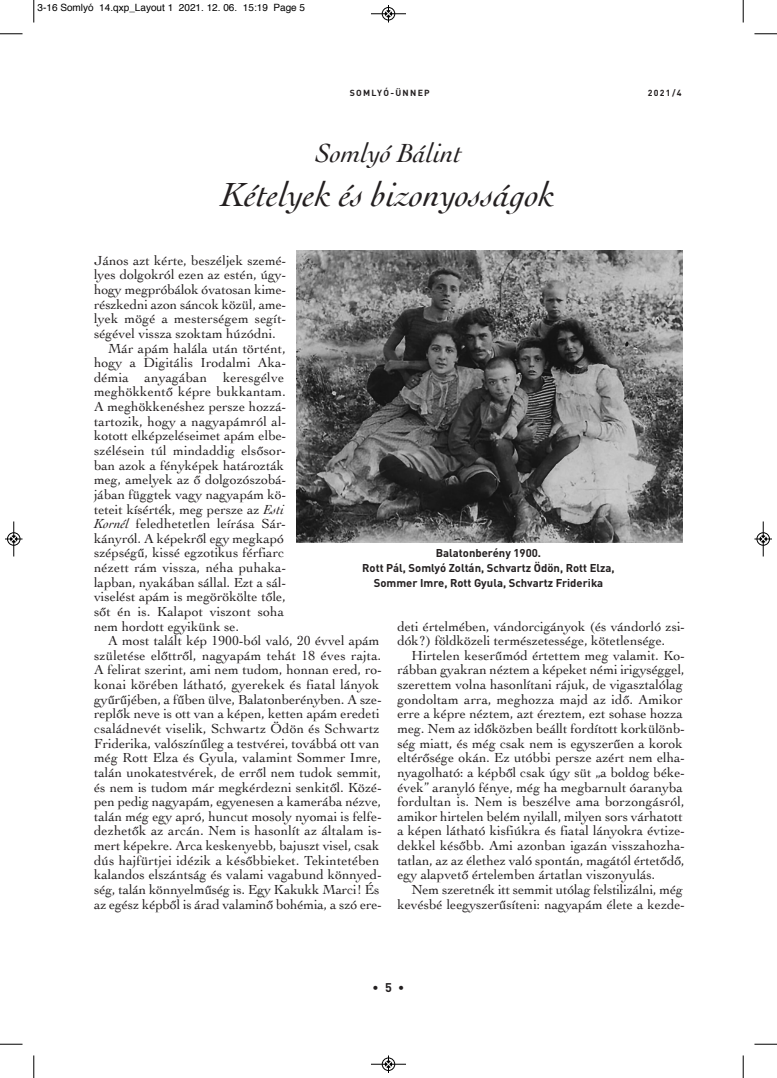
<style>
.page{position:relative;width:777px;height:1078px;background:#fff}
.page>*{position:absolute;margin:0;border:0;box-sizing:border-box;transform-origin:0 0}
.t1{font:italic 35px "Cochin";color:#231f20}
.t2{font:italic 27.5px "Cochin";color:#231f20}
.t3{font:13.75px/14.6px "Cochin";color:#231f20}
.t4{font:700 12.5px "DIN Pro";color:#231f20}
.t5{font:700 11.25px "DIN Pro";color:#231f20}
.t6{font:10px "Helvetica";color:#000}
.t7{font:700 8.75px "DIN Pro";letter-spacing:.15em;color:#231f20}
.s1{font-style:italic}
</style>
<div class="page">
<img style="left:296px;top:250px;width:386px;height:292px">
<svg style="left:33px;top:0;width:2px;height:22px"></svg>
<svg style="left:0;top:33px;width:22px;height:2px"></svg>
<svg style="left:742px;top:0;width:1px;height:22px"></svg>
<svg style="left:754px;top:33px;width:22px;height:2px"></svg>
<svg style="left:33px;top:1055px;width:2px;height:22px"></svg>
<svg style="left:0;top:1043px;width:22px;height:1px"></svg>
<svg style="left:742px;top:1055px;width:1px;height:22px"></svg>
<svg style="left:754px;top:1043px;width:22px;height:1px"></svg>
<div style="left:381px;top:7px;width:14px;height:13px;border:1px solid #fff;border-radius:50%"></div>
<hr style="left:371px;top:14px;width:35px;height:1px;background:#000">
<div style="left:382px;top:7px;width:12px;height:13px;border:1px solid #000;border-radius:50%"></div>
<svg style="left:385px;top:5px;width:6px;height:17px"></svg>
<div style="left:381px;top:1057px;width:14px;height:13px;border:1px solid #fff;border-radius:50%"></div>
<hr style="left:371px;top:1063px;width:35px;height:1px;background:#000">
<div style="left:382px;top:1057px;width:12px;height:13px;border:1px solid #000;border-radius:50%"></div>
<svg style="left:385px;top:1055px;width:6px;height:17px"></svg>
<hr style="left:14px;top:521px;width:1px;height:35px;background:#000">
<div style="left:7px;top:532px;width:13px;height:13px;border:1px solid #000;border-radius:50%"></div>
<svg style="left:5px;top:535px;width:17px;height:7px"></svg>
<hr style="left:762px;top:521px;width:1px;height:35px;background:#000">
<div style="left:756px;top:532px;width:13px;height:13px;border:1px solid #000;border-radius:50%"></div>
<svg style="left:754px;top:535px;width:17px;height:7px"></svg>
<p class="t6" style="left:38px;top:4px;width:269px">3-16 Somlyó 14.qxp_Layout 1 2021. 12. 06. 15:19 Page 5</p>
<p class="t7" style="left:349px;top:90px;width:82px">SOMLYÓ-ÜNNEP</p>
<p class="t7" style="left:647px;top:90px;width:35px">2021/4</p>
<p class="t2" style="left:315px;top:138px;width:148px">Somlyó Bálint</p>
<p class="t1" style="left:221px;top:175px;width:336px">Kételyek és bizonyosságok</p>
<p class="t3" style="left:94px;top:253px;width:194px;text-align:justify">János azt kérte, beszéljek szemé&shy;lyes dolgokról ezen az estén, úgy&shy;hogy megpróbálok óvatosan ki me - részkedni azon sáncok közül, ame&shy;lyek mögé a mesterségem segít - ségével vissza szoktam húzódni.</p>
<p class="t3" style="left:94px;top:341px;width:194px;text-indent:14px">Már apám halála után történt, hogy a Digitális Irodalmi Aka - dé mia anyagában keresgélve meghökkentő képre bukkantam.<br>A meg hökkenéshez persze hozzá&shy;tartozik, hogy a nagyapámról al&shy;kotott elképzeléseimet apám elbe&shy;szélésein túl mindaddig elsősor&shy;ban azok a fényképek határozták meg, amelyek az ő dolgozószobá&shy;jában függtek vagy nagyapám kö&shy;teteit kísérték, meg persze az <span class="s1">Esti<br>Kornél</span> feledhetetlen leírása Sár&shy;kányról. A képekről egy megkapó szépségű, kissé egzotikus férfiarc nézett rám vissza, néha puhaka&shy;lapban, nyakában sállal. Ezt a sál&shy;viselést apám is megörökölte tőle, sőt én is. Kalapot viszont soha nem hordott egyikünk se.</p>
<p class="t3" style="left:94px;top:633px;width:289px;text-indent:14px">A most talált kép 1900-ból való, 20 évvel apám születése előttről, nagyapám tehát 18 éves rajta.<br>A felirat szerint, ami nem tudom, honnan ered, ro&shy;konai körében látható, gyerekek és fiatal lányok gyűrűjében, a fűben ülve, Balatonberényben. A sze&shy;replők neve is ott van a képen, ketten apám eredeti családnevét viselik, Schwartz Ödön és Schwartz Friderika, valószínűleg a testvérei, továbbá ott van még Rott Elza és Gyula, valamint Sommer Imre, talán unokatestvérek, de erről nem tudok semmit, és nem is tudom már megkérdezni senkitől. Közé&shy;pen pedig nagyapám, egyenesen a kamerába nézve, talán még egy apró, huncut mosoly nyomai is felfe&shy;dezhetők az arcán. Nem is hasonlít az általam is&shy;mert képekre. Arca keskenyebb, bajuszt visel, csak dús hajfürtjei idézik a későbbieket. Tekintetében kalandos elszántság és valami vagabund könnyed&shy;ség, talán könnyelműség is. Egy Kakukk Marci! És az egész képből is árad valaminő bohémia, a szó ere-</p>
<p class="t5" style="left:435px;top:549px;width:107px">Balatonberény 1900.</p>
<p class="t5" style="left:362px;top:564px;width:254px">Rott Pál, Somlyó Zoltán, Schvartz Ödön, Rott Elza,</p>
<p class="t5" style="left:373px;top:578px;width:231px">Sommer Imre, Rott Gyula, Schvartz Friderika</p>
<p class="t3" style="left:397px;top:618px;width:289px">deti értelmében, vándorcigányok (és vándorló zsi&shy;dók?) földközeli természetessége, kötetlensége.</p>
<p class="t3" style="left:397px;top:648px;width:289px;text-indent:14px">Hirtelen keserűmód értettem meg valamit. Ko&shy;rábban gyakran néztem a képeket némi irigységgel, szerettem volna hasonlítani rájuk, de vigasztalólag gondoltam arra, meghozza majd az idő. Amikor erre a képre néztem, azt éreztem, ezt sohase hozza meg. Nem az időközben beállt fordított korkülönb&shy;ség miatt, és még csak nem is egyszerűen a korok eltérősége okán. Ez utóbbi persze azért nem elha&shy;nyagolható: a képből csak úgy süt „a boldog béke&shy;évek” aranyló fénye, még ha megbarnult óaranyba fordultan is. Nem is beszélve ama borzongásról, amikor hirtelen belém nyilall, milyen sors várhatott a képen látható kisfiúkra és fiatal lányokra évtize&shy;dekkel később. Ami azonban igazán visszahozha&shy;tatlan, az az élethez való spontán, magától értetődő, egy alapvető értelemben ártatlan viszonyulás.</p>
<p class="t3" style="left:397px;top:882px;width:289px;text-align:right">Nem szeretnék itt semmit utólag felstilizálni, még kevésbé leegyszerűsíteni: nagyapám élete a kezde-</p>
<p class="t4" style="left:372px;top:982px;width:33px">• 5 •</p>
</div>
